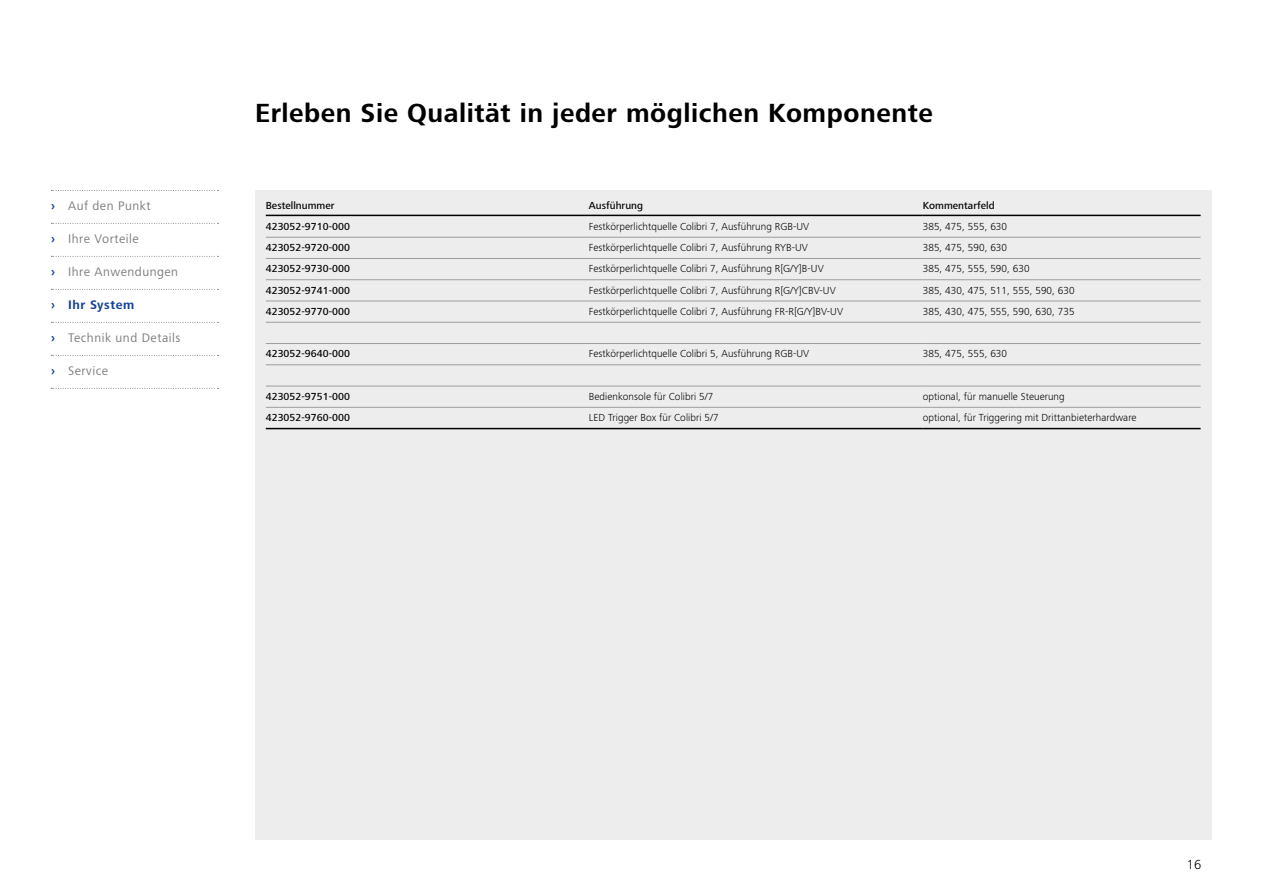
<style>
.page{position:relative;width:1263px;height:893px;background:#fff}
.page>*{position:absolute;margin:0;border:0;box-sizing:border-box;transform-origin:0 0}
.t1{font:700 27px "ZEISS Frutiger Next W1 G";letter-spacing:.02em;color:#000}
.t2{font:300 13.5px "ZEISS Frutiger Next W1 G";color:#000}
.t3{font:12.75px "ZEISS Frutiger Next W1 G";letter-spacing:.04em;color:#7c7b7b}
.t4{font:700 12.75px "ZEISS Frutiger Next W1 G";letter-spacing:.04em;color:#164194}
.t5{font:300 10.5px "ZEISS Frutiger Next W1 G";letter-spacing:.005em;color:#000}
.t6{font:500 10.5px "ZEISS Frutiger Next W1 G";letter-spacing:.005em;color:#000}
.s1{font-weight:700;color:#164194}
</style>
<div class="page">
<div style="left:255px;top:190px;width:957px;height:649px;background:#ededed"></div>
<hr style="left:589px;top:237px;width:334px;height:1px;background:#9d9d9c">
<hr style="left:923px;top:237px;width:277px;height:1px;background:#9d9d9c">
<hr style="left:266px;top:237px;width:323px;height:1px;background:#9d9d9c">
<hr style="left:266px;top:215px;width:323px;height:1px;background:#000">
<hr style="left:589px;top:215px;width:334px;height:1px;background:#000">
<hr style="left:923px;top:215px;width:277px;height:1px;background:#000">
<hr style="left:266px;top:428px;width:323px;height:1px;background:#000">
<hr style="left:589px;top:428px;width:334px;height:1px;background:#000">
<hr style="left:923px;top:428px;width:277px;height:1px;background:#000">
<hr style="left:266px;top:258px;width:323px;height:1px;background:#9d9d9c">
<hr style="left:589px;top:258px;width:334px;height:1px;background:#9d9d9c">
<hr style="left:923px;top:258px;width:277px;height:1px;background:#9d9d9c">
<hr style="left:266px;top:279px;width:323px;height:1px;background:#9d9d9c">
<hr style="left:589px;top:279px;width:334px;height:1px;background:#9d9d9c">
<hr style="left:923px;top:279px;width:277px;height:1px;background:#9d9d9c">
<hr style="left:266px;top:301px;width:323px;height:1px;background:#9d9d9c">
<hr style="left:589px;top:301px;width:334px;height:1px;background:#9d9d9c">
<hr style="left:923px;top:301px;width:277px;height:1px;background:#9d9d9c">
<hr style="left:266px;top:322px;width:323px;height:1px;background:#9d9d9c">
<hr style="left:589px;top:322px;width:334px;height:1px;background:#9d9d9c">
<hr style="left:923px;top:322px;width:277px;height:1px;background:#9d9d9c">
<hr style="left:266px;top:343px;width:323px;height:1px;background:#9d9d9c">
<hr style="left:589px;top:343px;width:334px;height:1px;background:#9d9d9c">
<hr style="left:923px;top:343px;width:277px;height:1px;background:#9d9d9c">
<hr style="left:266px;top:365px;width:323px;height:1px;background:#9d9d9c">
<hr style="left:589px;top:365px;width:334px;height:1px;background:#9d9d9c">
<hr style="left:923px;top:365px;width:277px;height:1px;background:#9d9d9c">
<hr style="left:266px;top:386px;width:323px;height:1px;background:#9d9d9c">
<hr style="left:589px;top:386px;width:334px;height:1px;background:#9d9d9c">
<hr style="left:923px;top:386px;width:277px;height:1px;background:#9d9d9c">
<hr style="left:266px;top:407px;width:323px;height:1px;background:#9d9d9c">
<hr style="left:589px;top:407px;width:334px;height:1px;background:#9d9d9c">
<hr style="left:923px;top:407px;width:277px;height:1px;background:#9d9d9c">
<svg style="left:51px;top:190px;width:168px;height:1px"></svg>
<svg style="left:51px;top:223px;width:168px;height:1px"></svg>
<svg style="left:51px;top:256px;width:168px;height:1px"></svg>
<svg style="left:51px;top:289px;width:168px;height:1px"></svg>
<svg style="left:51px;top:322px;width:168px;height:1px"></svg>
<svg style="left:51px;top:355px;width:168px;height:1px"></svg>
<svg style="left:51px;top:388px;width:168px;height:1px"></svg>
<p class="t3" style="left:51px;top:197px;width:101px"><span class="s1">›</span> Auf den Punkt</p>
<p class="t3" style="left:51px;top:230px;width:89px"><span class="s1">›</span> Ihre Vorteile</p>
<p class="t3" style="left:51px;top:263px;width:129px"><span class="s1">›</span> Ihre Anwendungen</p>
<p class="t4" style="left:51px;top:296px;width:85px">› Ihr System</p>
<p class="t3" style="left:51px;top:329px;width:131px"><span class="s1">›</span> Technik und Details</p>
<p class="t3" style="left:51px;top:362px;width:59px"><span class="s1">›</span> Service</p>
<h1 class="t1" style="left:255px;top:93px;width:679px">Erleben Sie Qualität in jeder möglichen Komponente</h1>
<p class="t6" style="left:266px;top:198px;width:70px">Bestellnummer</p>
<p class="t6" style="left:589px;top:198px;width:56px">Ausführung</p>
<p class="t6" style="left:923px;top:198px;width:73px">Kommentarfeld</p>
<p class="t6" style="left:266px;top:219px;width:86px">423052-9710-000</p>
<p class="t5" style="left:589px;top:219px;width:222px">Festkörperlichtquelle Colibri 7, Ausführung RGB-UV</p>
<p class="t5" style="left:923px;top:219px;width:86px">385, 475, 555, 630</p>
<p class="t6" style="left:266px;top:240px;width:86px">423052-9720-000</p>
<p class="t5" style="left:589px;top:240px;width:221px">Festkörperlichtquelle Colibri 7, Ausführung RYB-UV</p>
<p class="t5" style="left:923px;top:240px;width:86px">385, 475, 590, 630</p>
<p class="t6" style="left:266px;top:262px;width:86px">423052-9730-000</p>
<p class="t5" style="left:589px;top:262px;width:236px">Festkörperlichtquelle Colibri 7, Ausführung R[G/Y]B-UV</p>
<p class="t5" style="left:923px;top:262px;width:108px">385, 475, 555, 590, 630</p>
<p class="t6" style="left:266px;top:283px;width:86px">423052-9741-000</p>
<p class="t5" style="left:589px;top:283px;width:248px">Festkörperlichtquelle Colibri 7, Ausführung R[G/Y]CBV-UV</p>
<p class="t5" style="left:923px;top:283px;width:153px">385, 430, 475, 511, 555, 590, 630</p>
<p class="t6" style="left:266px;top:304px;width:86px">423052-9770-000</p>
<p class="t5" style="left:589px;top:304px;width:256px">Festkörperlichtquelle Colibri 7, Ausführung FR-R[G/Y]BV-UV</p>
<p class="t5" style="left:923px;top:304px;width:153px">385, 430, 475, 555, 590, 630, 735</p>
<p class="t6" style="left:266px;top:347px;width:86px">423052-9640-000</p>
<p class="t5" style="left:589px;top:347px;width:222px">Festkörperlichtquelle Colibri 5, Ausführung RGB-UV</p>
<p class="t5" style="left:923px;top:347px;width:86px">385, 475, 555, 630</p>
<p class="t6" style="left:266px;top:389px;width:86px">423052-9751-000</p>
<p class="t5" style="left:589px;top:389px;width:126px">Bedienkonsole für Colibri 5/7</p>
<p class="t5" style="left:923px;top:389px;width:143px">optional, für manuelle Steuerung</p>
<p class="t6" style="left:266px;top:410px;width:86px">423052-9760-000</p>
<p class="t5" style="left:589px;top:410px;width:131px">LED Trigger Box für Colibri 5/7</p>
<p class="t5" style="left:923px;top:410px;width:215px">optional, für Triggering mit Drittanbieterhardware</p>
<p class="t2" style="left:1187px;top:855px;width:16px">16</p>
</div>
